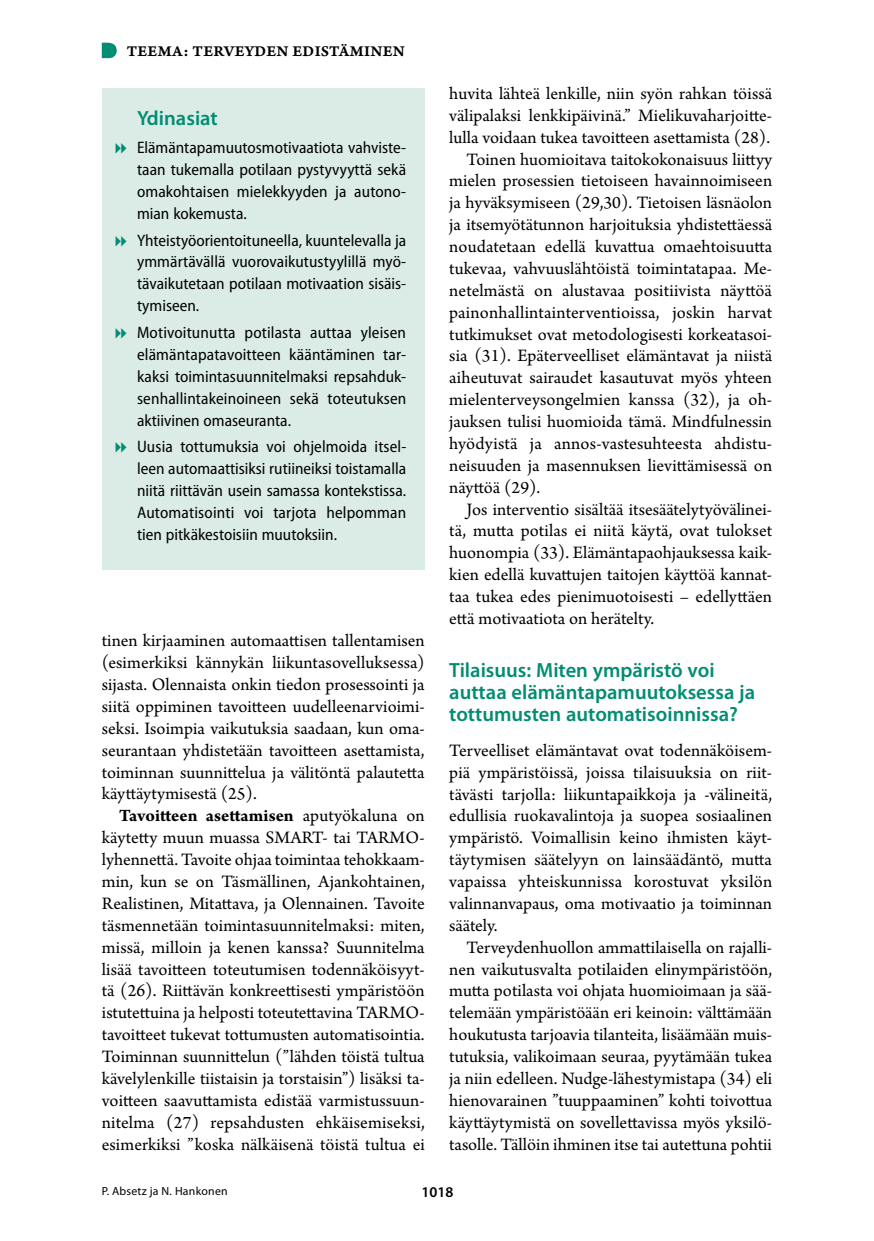
<style>
.page{position:relative;width:874px;height:1241px;background:#fff}
.page>*{position:absolute;margin:0;border:0;box-sizing:border-box;transform-origin:0 0}
.t1{font:600 20.65px/21.9px "Myriad Pro";color:#008d72}
.t2{font:18.38px/21.9px "Arno Pro";color:#000;text-align:justify}
.t3{font:semi-condensed 16.62px/21.9px "Myriad Pro";color:#000;text-align:justify}
.t4{font:15.75px "Arno Pro Smbd Caption";letter-spacing:.015em;color:#000}
.t5{font:600 14.88px "Myriad Pro";color:#000}
.t6{font:11.9px "Myriad Pro";letter-spacing:.02em;color:#000}
.s1{font-weight:700}
</style>
<div class="page">
<svg style="left:102px;top:43px;width:15px;height:15px"></svg>
<div style="left:102px;top:88px;width:322px;height:481px;background:#dbece7"></div>
<p class="t4" style="left:127px;top:41px;width:279px">TEEMA: TERVEYDEN EDISTÄMINEN</p>
<p class="t1" style="left:137px;top:106px;width:82px">Ydinasiat</p>
<p class="t3" style="left:137px;top:136px;width:270px">Elämäntapamuutosmotivaatiota vahviste&shy;taan tukemalla potilaan pystyvyyttä sekä omakohtaisen mielekkyyden ja autono&shy;mian kokemusta.</p>
<p class="t3" style="left:137px;top:229px;width:270px">Yhteistyöorientoituneella, kuuntelevalla ja ymmärtävällä vuorovaikutustyylillä myö&shy;tävaikutetaan potilaan motivaation sisäis&shy;tymiseen.</p>
<p class="t3" style="left:137px;top:321px;width:271px">Motivoitunutta potilasta auttaa yleisen elämäntapatavoitteen kääntäminen tar&shy;kaksi toimintasuunnitelmaksi repsahduk&shy;senhallintakeinoineen sekä toteutuksen aktiivinen omaseuranta.</p>
<p class="t3" style="left:137px;top:435px;width:270px">Uusia tottumuksia voi ohjelmoida itsel&shy;leen automaattisiksi rutiineiksi toistamalla niitä riittävän usein samassa kontekstissa.<br>Automatisointi voi tarjota helpomman tien pitkäkestoisiin muutoksiin.</p>
<p class="t2" style="left:102px;top:630px;width:324px">tinen kirjaaminen automaattisen tallentamisen (esimerkiksi kännykän liikuntasovelluksessa) sijasta. Olennaista onkin tiedon prosessointi ja siitä oppiminen tavoitteen uudelleenarvioimi&shy;seksi. Isoimpia vaikutuksia saadaan, kun oma&shy;seurantaan yhdistetään tavoitteen asettamista, toiminnan suunnittelua ja välitöntä palautetta käyttäytymisestä (25).</p>
<p class="t2" style="left:102px;top:805px;width:324px;text-indent:17px"><span class="s1">Tavoitteen asettamisen</span> aputyökaluna on käytetty muun muassa SMART- tai TARMO&shy;lyhennettä. Tavoite ohjaa toimintaa tehokkaam&shy;min, kun se on Täsmällinen, Ajankohtainen, Realistinen, Mitattava, ja Olennainen. Tavoite täsmennetään toimintasuunnitelmaksi: miten, missä, milloin ja kenen kanssa? Suunnitelma lisää tavoitteen toteutumisen todennäköisyyt&shy;tä (26). Riittävän konkreettisesti ympäristöön istutettuina ja helposti toteutettavina TARMO&shy;tavoitteet tukevat tottumusten automatisointia.<br>Toiminnan suunnittelun (”lähden töistä tultua kävelylenkille tiistaisin ja torstaisin”) lisäksi ta&shy;voitteen saavuttamista edistää varmistussuun&shy;nitelma (27) repsahdusten ehkäisemiseksi, esimerkiksi ”koska nälkäisenä töistä tultua ei</p>
<p class="t2" style="left:449px;top:83px;width:324px">huvita lähteä lenkille, niin syön rahkan töissä</p>
<p class="t2" style="left:449px;top:105px;width:324px">välipalaksi lenkkipäivinä.” Mielikuvaharjoitte-</p>
<p class="t2" style="left:449px;top:127px;width:322px">lulla voidaan tukea tavoitteen asettamista (28).</p>
<p class="t2" style="left:466px;top:149px;width:307px">Toinen huomioitava taitokokonaisuus liittyy</p>
<p class="t2" style="left:449px;top:171px;width:324px">mielen prosessien tietoiseen havainnoimiseen</p>
<p class="t2" style="left:449px;top:193px;width:324px">ja hyväksymiseen (29,30). Tietoisen läsnäolon</p>
<p class="t2" style="left:449px;top:215px;width:324px">ja itsemyötätunnon harjoituksia yhdistettäessä</p>
<p class="t2" style="left:449px;top:236px;width:324px">noudatetaan edellä kuvattua omaehtoisuutta</p>
<p class="t2" style="left:449px;top:258px;width:324px">tukevaa, vahvuuslähtöistä toimintatapaa. Me-</p>
<p class="t2" style="left:449px;top:280px;width:324px">netelmästä on alustavaa positiivista näyttöä</p>
<p class="t2" style="left:449px;top:302px;width:324px">painonhallintainterventioissa, joskin harvat</p>
<p class="t2" style="left:449px;top:324px;width:324px">tutkimukset ovat metodologisesti korkeatasoi-</p>
<p class="t2" style="left:449px;top:346px;width:324px">sia (31). Epäterveelliset elämäntavat ja niistä</p>
<p class="t2" style="left:449px;top:368px;width:324px">aiheutuvat sairaudet kasautuvat myös yhteen</p>
<p class="t2" style="left:449px;top:389px;width:323px">mielenterveysongelmien kanssa (32), ja oh-</p>
<p class="t2" style="left:449px;top:411px;width:324px">jauksen tulisi huomioida tämä. Mindfulnessin</p>
<p class="t2" style="left:449px;top:433px;width:324px">hyödyistä ja annos-vastesuhteesta ahdistu-</p>
<p class="t2" style="left:449px;top:455px;width:324px">neisuuden ja masennuksen lievittämisessä on</p>
<p class="t2" style="left:449px;top:477px;width:92px">näyttöä (29).</p>
<p class="t2" style="left:466px;top:499px;width:307px">Jos interventio sisältää itsesäätelytyövälinei-</p>
<p class="t2" style="left:449px;top:521px;width:324px">tä, mutta potilas ei niitä käytä, ovat tulokset</p>
<p class="t2" style="left:449px;top:543px;width:324px">huonompia (33). Elämäntapaohjauksessa kaik-</p>
<p class="t2" style="left:449px;top:564px;width:324px">kien edellä kuvattujen taitojen käyttöä kannat-</p>
<p class="t2" style="left:449px;top:586px;width:324px">taa tukea edes pienimuotoisesti – edellyttäen</p>
<p class="t2" style="left:449px;top:608px;width:206px">että motivaatiota on herätelty.</p>
<p class="t1" style="left:449px;top:658px;width:307px">Tilaisuus: Miten ympäristö voi auttaa elämäntapamuutoksessa ja tottumusten automatisoinnissa?</p>
<p class="t2" style="left:449px;top:740px;width:324px">Terveelliset elämäntavat ovat todennäköisem&shy;piä ympäristöissä, joissa tilaisuuksia on riit&shy;tävästi tarjolla: liikuntapaikkoja ja -välineitä, edullisia ruokavalintoja ja suopea sosiaalinen ympäristö. Voimallisin keino ihmisten käyt&shy;täytymisen säätelyyn on lainsäädäntö, mutta vapaissa yhteiskunnissa korostuvat yksilön valinnanvapaus, oma motivaatio ja toiminnan säätely.</p>
<p class="t2" style="left:449px;top:937px;width:324px;text-indent:17px">Terveydenhuollon ammattilaisella on rajalli&shy;nen vaikutusvalta potilaiden elinympäristöön, mutta potilasta voi ohjata huomioimaan ja sää&shy;telemään ympäristöään eri keinoin: välttämään houkutusta tarjoavia tilanteita, lisäämään muis&shy;tutuksia, valikoimaan seuraa, pyytämään tukea ja niin edelleen. Nudge-lähestymistapa (34) eli hienovarainen ”tuuppaaminen” kohti toivottua käyttäytymistä on sovellettavissa myös yksilö&shy;tasolle. Tällöin ihminen itse tai autettuna pohtii</p>
<p class="t6" style="left:102px;top:1183px;width:127px">P. Absetz ja N. Hankonen</p>
<p class="t5" style="left:421px;top:1182px;width:33px">1018</p>
</div>
